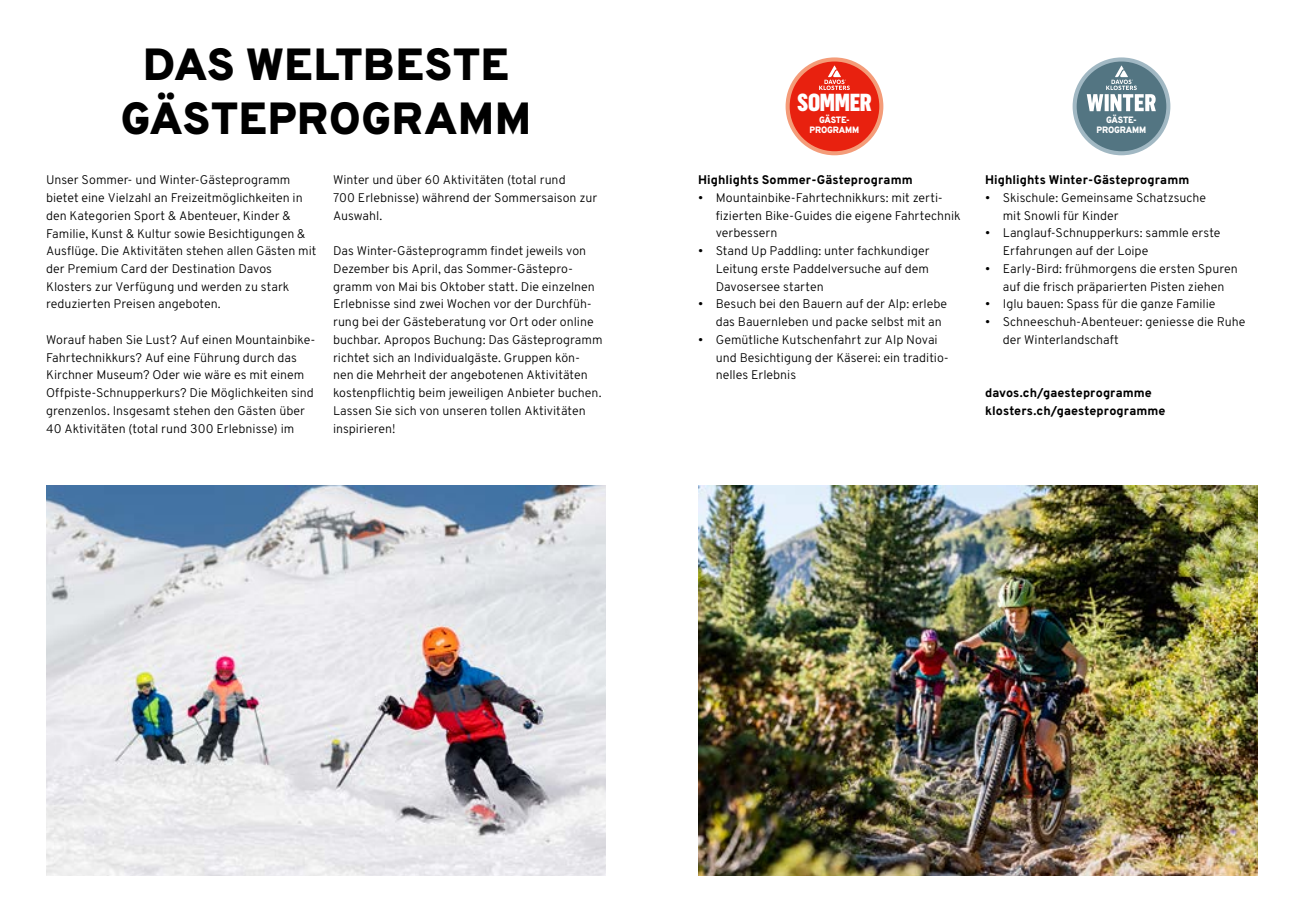
<style>
.page{position:relative;width:1304px;height:922px;background:#fff}
.page>*{position:absolute;margin:0;border:0;box-sizing:border-box;transform-origin:0 0}
.t1{font:800 45px/54px "Overpass";color:#000;text-align:center}
.t2{font:900 24.12px "Flama Cond";letter-spacing:-.015em;color:#fff}
.t3{font:300 12.5px/17.8px "Overpass";color:#000}
.t4{font:800 12.5px/17.8px "Overpass";letter-spacing:.01em;color:#000}
.t5{font:800 9.25px/10.4px "Overpass";letter-spacing:-.02em;color:#fff;text-align:center;scale:.95 1}
</style>
<div class="page">
<svg style="left:786px;top:57px;width:97px;height:98px"></svg>
<div style="left:790px;top:61px;width:89px;height:90px;background:#e8210f;border-radius:50%"></div>
<svg style="left:819px;top:65px;width:31px;height:25px"></svg>
<svg style="left:1073px;top:57px;width:97px;height:98px"></svg>
<div style="left:1077px;top:61px;width:89px;height:90px;background:#537582;border-radius:50%"></div>
<svg style="left:1087px;top:65px;width:69px;height:46px"></svg>
<img style="left:698px;top:485px;width:560px;height:390px">
<img style="left:46px;top:485px;width:560px;height:390px">
<h1 class="t1" style="left:121px;top:38px;width:412px">DAS WELTBESTE<br>GÄSTEPROGRAMM</h1>
<p class="t3" style="left:46px;top:171px;width:272px">Unser Sommer- und Winter-Gästeprogramm bietet eine Vielzahl an Freizeitmöglichkeiten in den Kategorien Sport &amp; Abenteuer, Kinder &amp; Familie, Kunst &amp; Kultur sowie Besichtigungen &amp; Ausflüge. Die Aktivitäten stehen allen Gästen mit der Premium Card der Destination Davos Klosters zur Verfügung und werden zu stark reduzierten Preisen angeboten.</p>
<p class="t3" style="left:46px;top:330px;width:271px">Worauf haben Sie Lust? Auf einen Mountainbike-Fahrtechnikkurs? Auf eine Führung durch das Kirchner Museum? Oder wie wäre es mit einem Offpiste-Schnupperkurs? Die Möglichkeiten sind grenzenlos. Insgesamt stehen den Gästen über 40 Aktivitäten (total rund 300 Erlebnisse) im</p>
<p class="t3" style="left:333px;top:171px;width:266px">Winter und über 60 Aktivitäten (total rund<br>700 Erlebnisse) während der Sommersaison zur<br>Auswahl.</p>
<p class="t3" style="left:333px;top:242px;width:271px">Das Winter-Gästeprogramm findet jeweils von Dezember bis April, das Sommer-Gästepro&shy;gramm von Mai bis Oktober statt. Die einzelnen Erlebnisse sind zwei Wochen vor der Durchfüh&shy;rung bei der Gästeberatung vor Ort oder online buchbar. Apropos Buchung: Das Gästeprogramm richtet sich an Individualgäste. Gruppen kön&shy;nen die Mehrheit der angebotenen Aktivitäten kostenpflichtig beim jeweiligen Anbieter buchen.<br>Lassen Sie sich von unseren tollen Aktivitäten inspirieren!</p>
<h2 class="t2" style="left:797px;top:85px;width:76px">SOMMER</h2>
<p class="t5" style="left:810px;top:115px;width:54px">GÄSTE-<br>PROGRAMM</p>
<p class="t5" style="left:1097px;top:115px;width:54px">GÄSTE-<br>PROGRAMM</p>
<p class="t4" style="left:698px;top:171px;width:216px">Highlights Sommer-Gästeprogramm</p>
<p class="t3" style="left:716px;top:189px;width:246px;text-indent:-18px">• Mountainbike-Fahrtechnikkurs: mit zerti&shy;fizierten Bike-Guides die eigene Fahrtechnik verbessern</p>
<p class="t3" style="left:716px;top:242px;width:215px;text-align:justify;text-indent:-18px">• Stand Up Paddling: unter fachkundiger Leitung erste Paddelversuche auf dem Davosersee starten</p>
<p class="t3" style="left:716px;top:295px;width:233px;text-indent:-18px">• Besuch bei den Bauern auf der Alp: erlebe das Bauernleben und packe selbst mit an</p>
<p class="t3" style="left:716px;top:330px;width:232px;text-indent:-18px">• Gemütliche Kutschenfahrt zur Alp Novai und Besichtigung der Käserei: ein traditio&shy;nelles Erlebnis</p>
<p class="t4" style="left:985px;top:171px;width:206px">Highlights Winter-Gästeprogramm</p>
<p class="t3" style="left:1003px;top:189px;width:205px;text-indent:-18px">• Skischule: Gemeinsame Schatzsuche mit Snowli für Kinder</p>
<p class="t3" style="left:1003px;top:224px;width:219px;text-indent:-18px">• Langlauf-Schnupperkurs: sammle erste<br>Erfahrungen auf der Loipe</p>
<p class="t3" style="left:985px;top:259px;width:254px;text-align:center">• Early-Bird: frühmorgens die ersten Spuren auf die frisch präparierten Pisten ziehen</p>
<p class="t3" style="left:985px;top:295px;width:232px">• Iglu bauen: Spass für die ganze Familie</p>
<p class="t3" style="left:1003px;top:313px;width:244px;text-indent:-18px">• Schneeschuh-Abenteuer: geniesse die Ruhe der Winterlandschaft</p>
<p class="t4" style="left:985px;top:384px;width:182px">davos.ch/gaesteprogramme klosters.ch/gaesteprogramme</p>
</div>
